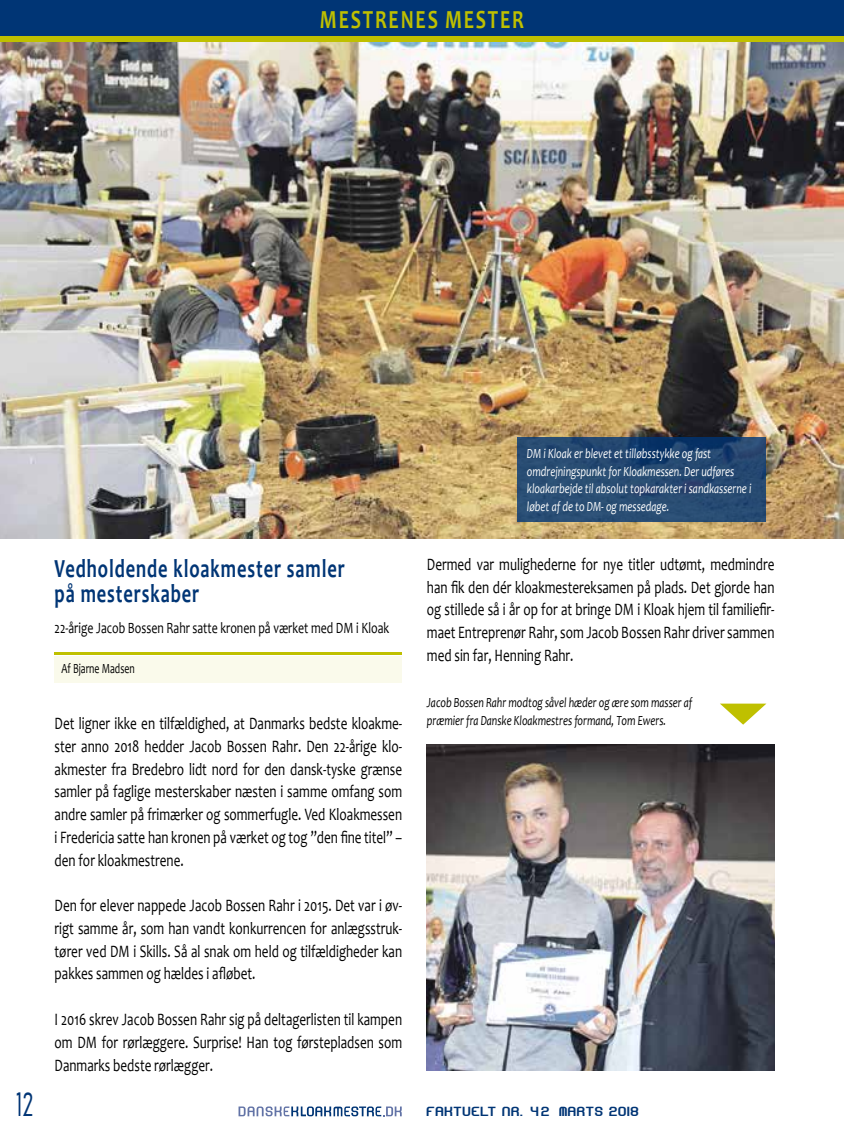
<style>
.page{position:relative;width:844px;height:1141px;background:#fff}
.page>*{position:absolute;margin:0;border:0;box-sizing:border-box;transform-origin:0 0}
.t1{font:800 31.5px "advent";color:#003575;scale:.75 1}
.t2{font:700 26.25px/24.5px "Candara";letter-spacing:.05em;color:#003575;scale:.7 1}
.t3{font:700 26.25px "Candara";letter-spacing:.09em;color:#bfc000;scale:.75 1}
.t4{font:17.5px/22.8px "Candara";color:#000;text-align:justify;scale:.75 1}
.t5{font:15.75px "Candara";color:#000;scale:.75 1}
.t6{font:italic 14px/17.5px "Candara";color:#fff;scale:.75 1}
.t7{font:italic 14px/17.5px "Candara";color:#000;scale:.75 1}
.t8{font:14px "Candara";color:#000;scale:.7 1}
.t9{font:12.6px "Hyperion Sunset BRK";letter-spacing:.11em;color:#003575;scale:.7 1}
</style>
<div class="page">
<div style="left:0;top:0;width:843px;height:40px;background:#003575"></div>
<div style="left:0;top:37px;width:843px;height:6px;background:#bfc000"></div>
<svg style="left:238px;top:1106px;width:163px;height:10px"></svg>
<div style="left:55px;top:656px;width:347px;height:26px;background:#fafaeb"></div>
<hr style="left:55px;top:653px;width:347px;height:2px;background:#bfc000">
<img style="left:427px;top:744px;width:347px;height:327px">
<img style="left:0;top:43px;width:843px;height:496px">
<svg style="left:517px;top:438px;width:248px;height:84px;background:#244871"></svg>
<svg style="left:720px;top:704px;width:46px;height:21px"></svg>
<h2 class="t3" style="left:320px;top:3px;width:273px">MESTRENES MESTER</h2>
<h1 class="t1" style="left:17px;top:1082px;width:23px">12</h1>
<h2 class="t2" style="left:55px;top:556px;width:416px">Vedholdende kloakmester samler på mesterskaber</h2>
<p class="t5" style="left:55px;top:618px;width:447px">22-årige Jacob Bossen Rahr satte kronen på værket med DM i Kloak</p>
<p class="t8" style="left:62px;top:659px;width:106px">Af Bjarne Madsen</p>
<p class="t4" style="left:55px;top:712px;width:465px">Det ligner ikke en tilfældighed, at Danmarks bedste kloakme&shy;ster anno 2018 hedder Jacob Bossen Rahr. Den 22-årige klo&shy;akmester fra Bredebro lidt nord for den dansk-tyske grænse samler på faglige mesterskaber næsten i samme omfang som andre samler på frimærker og sommerfugle. Ved Kloakmessen i Fredericia satte han kronen på værket og tog ”den fine titel” – den for kloakmestrene.</p>
<p class="t4" style="left:55px;top:894px;width:465px">Den for elever nappede Jacob Bossen Rahr i 2015. Det var i øv&shy;rigt samme år, som han vandt konkurrencen for anlægsstruk&shy;tører ved DM i Skills. Så al snak om held og tilfældigheder kan pakkes sammen og hældes i afløbet.</p>
<p class="t4" style="left:55px;top:1008px;width:465px">I 2016 skrev Jacob Bossen Rahr sig på deltagerlisten til kampen om DM for rørlæggere. Surprise! Han tog førstepladsen som Danmarks bedste rørlægger.</p>
<p class="t6" style="left:527px;top:445px;width:301px">DM i Kloak er blevet et tilløbsstykke og fast omdrejningspunkt for Kloakmessen. Der udføres kloakarbejde til absolut topkarakter i sandkasserne i løbet af de to DM- og messedage.</p>
<p class="t4" style="left:427px;top:553px;width:465px">Dermed var mulighederne for nye titler udtømt, medmindre han fik den dér kloakmestereksamen på plads. Det gjorde han og stillede så i år op for at bringe DM i Kloak hjem til familiefir&shy;maet Entreprenør Rahr, som Jacob Bossen Rahr driver sammen med sin far, Henning Rahr.</p>
<p class="t7" style="left:427px;top:694px;width:355px">Jacob Bossen Rahr modtog såvel hæder og ære som masser af præmier fra Danske Kloakmestres formand, Tom Ewers.</p>
<p class="t9" style="left:427px;top:1106px;width:304px">FAKTUELT NR. 4 2 MARTS 2018</p>
</div>
